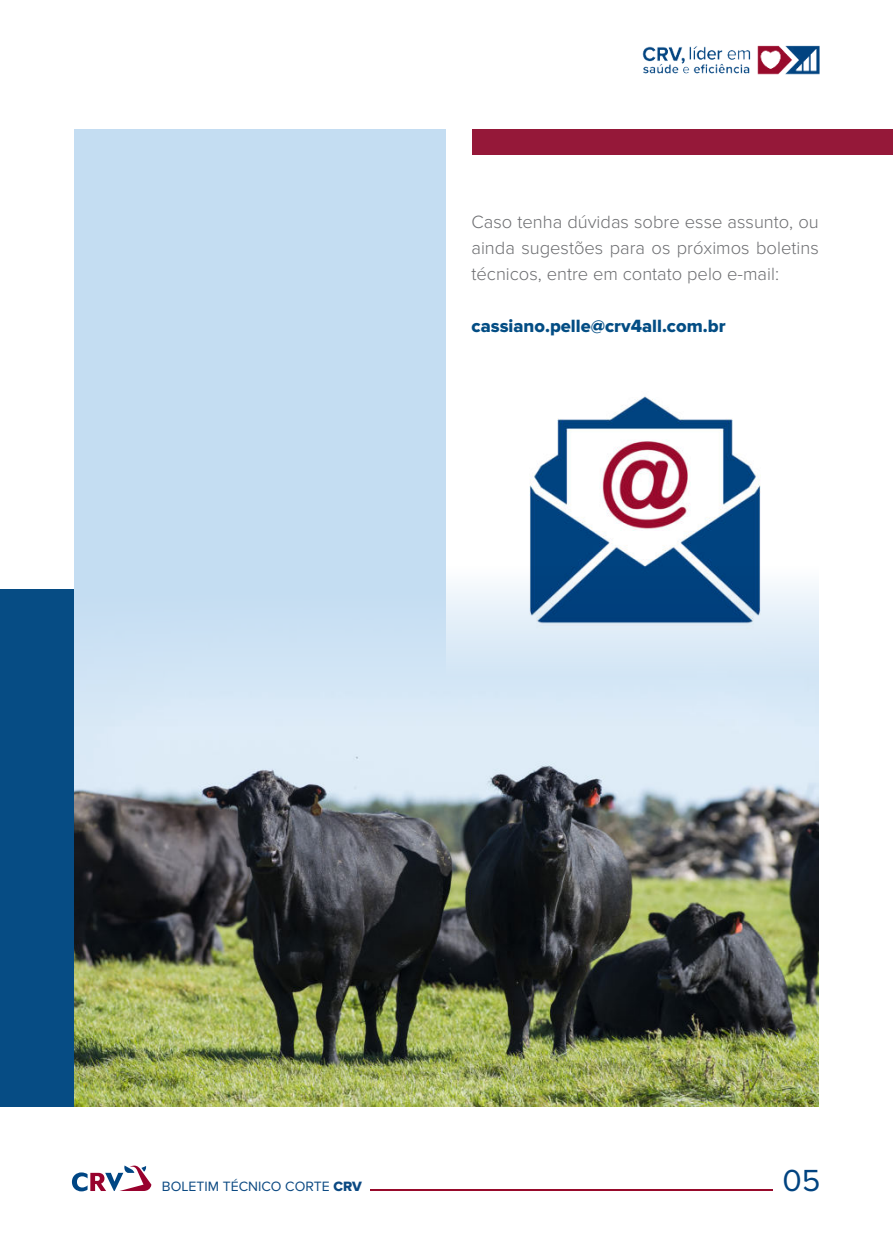
<style>
.page{position:relative;width:893px;height:1241px;background:#fff}
.page>*{position:absolute;margin:0;border:0;box-sizing:border-box;transform-origin:0 0}
.t1{font:31.68px "Proxima Nova";color:#014380}
.t2{font:300 18.38px/25.9px "Proxima Nova";color:#6d6e71;text-align:justify}
.t3{font:18.38px "Proxima Nova Extrabld";color:#034d84}
.t4{font:14px "Proxima Nova";color:#0b4982}
.s1{font-family:"Proxima Nova Extrabld"}
</style>
<div class="page">
<div style="left:0;top:589px;width:480px;height:517px;background:#064c84"></div>
<div style="left:74px;top:129px;width:745px;height:977px;background:#c4ddf2"></div>
<img style="left:74px;top:654px;width:745px;height:452px">
<svg style="left:446px;top:129px;width:446px;height:578px;fill:#fff"></svg>
<hr style="left:370px;top:1189px;width:403px;height:1px;background:#980a2b">
<svg style="left:72px;top:1165px;width:79px;height:26px"></svg>
<img style="left:642px;top:45px;width:178px;height:30px">
<img style="left:459px;top:334px;width:372px;height:295px">
<div style="left:473px;top:130px;width:420px;height:25px;background:#951839"></div>
<p class="t2" style="left:471px;top:210px;width:349px">Caso tenha dúvidas sobre esse assunto, ou ainda sugestões para os próximos boletins técnicos, entre em contato pelo e-mail:</p>
<p class="t3" style="left:471px;top:318px;width:256px">cassiano.pelle@crv4all.com.br</p>
<p class="t4" style="left:162px;top:1178px;width:202px">BOLETIM TÉCNICO CORTE <span class="s1">CRV</span></p>
<h1 class="t1" style="left:783px;top:1163px;width:40px">05</h1>
</div>
